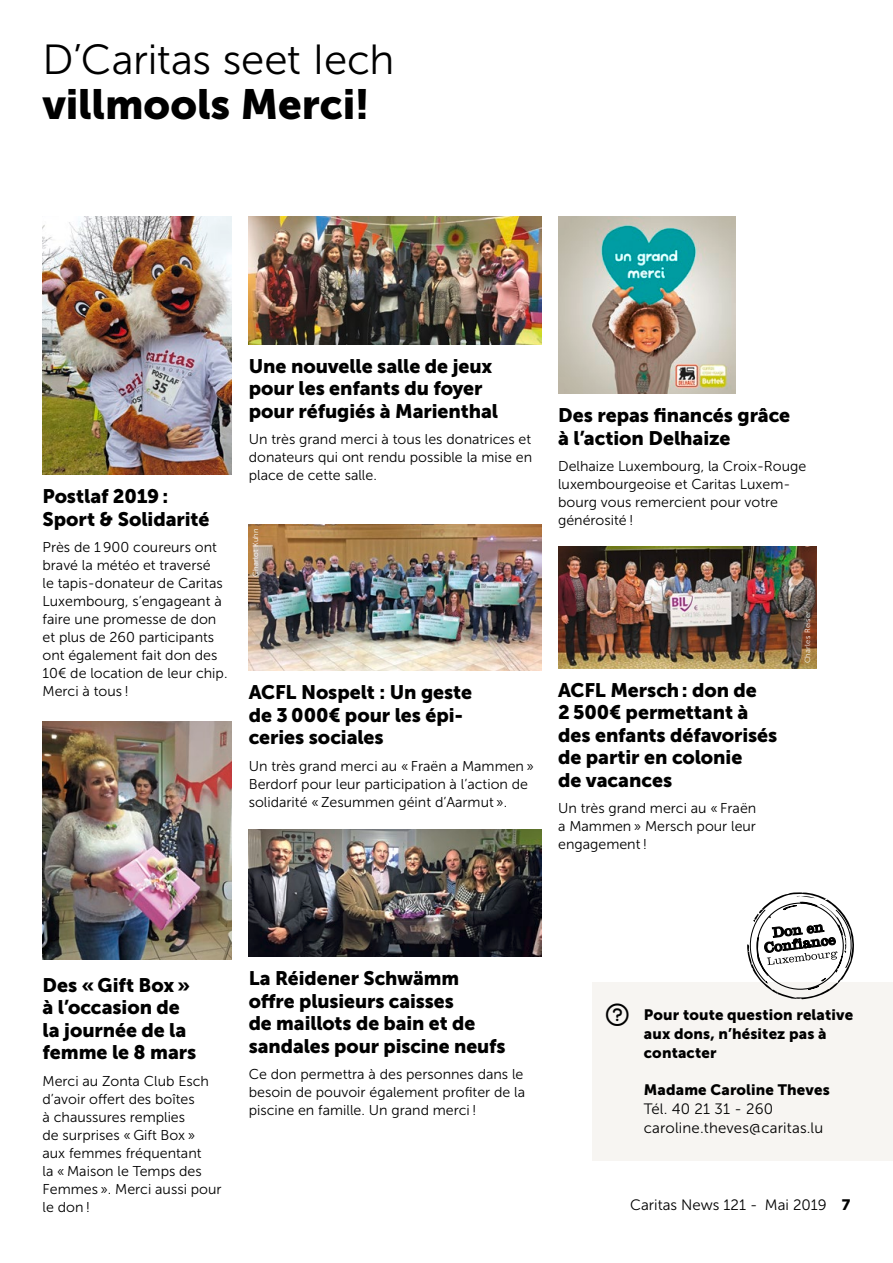
<style>
.page{position:relative;width:893px;height:1263px;background:#fff}
.page>*{position:absolute;margin:0;border:0;box-sizing:border-box;transform-origin:0 0}
.t1{font:42px "Museo Sans 300";letter-spacing:-.005em;color:#000}
.t2{font:42px "Museo Sans 900";color:#000}
.t3{font:19.5px/22.5px "Museo Sans 900";letter-spacing:-.005em;color:#000}
.t4{font:15px/18.8px "Museo Sans 900";letter-spacing:.01em;color:#000}
.t5{font:15px/18.8px "Museo Sans 300";letter-spacing:.01em;color:#000}
.t6{font:14.25px/18px "Museo Sans 300";color:#000}
.t7{font:7.5px "Museo Sans 300";letter-spacing:.04em;color:#fff}
.s1{font-family:"Museo Sans 900"}
</style>
<div class="page">
<img style="left:558px;top:217px;width:177px;height:177px">
<img style="left:249px;top:524px;width:292px;height:146px">
<img style="left:43px;top:721px;width:189px;height:239px">
<img style="left:43px;top:217px;width:189px;height:258px">
<img style="left:249px;top:829px;width:292px;height:128px">
<img style="left:558px;top:547px;width:258px;height:122px">
<img style="left:249px;top:217px;width:292px;height:127px">
<div style="left:592px;top:981px;width:301px;height:179px;background:#f7f5f2"></div>
<svg style="left:747px;top:892px;width:107px;height:107px"></svg>
<h1 class="t1" style="left:43px;top:37px;width:353px">D’Caritas seet Iech</h1>
<h1 class="t2" style="left:43px;top:80px;width:329px">villmools Merci!</h1>
<h2 class="t3" style="left:43px;top:485px;width:168px">Postlaf 2019 :<br>Sport &amp; Solidarité</h2>
<p class="t6" style="left:43px;top:538px;width:186px">Près de 1 900 coureurs ont bravé la météo et traversé<br>le tapis-donateur de Caritas<br>Luxembourg, s’engageant à faire une promesse de don et plus de 260 participants ont également fait don des<br>10€ de location de leur chip.<br>Merci à tous !</p>
<h2 class="t3" style="left:249px;top:355px;width:251px">Une nouvelle salle de jeux pour les enfants du foyer pour réfugiés à Marienthal</h2>
<p class="t6" style="left:249px;top:431px;width:285px;text-align:justify">Un très grand merci à tous les donatrices et donateurs qui ont rendu possible la mise en place de cette salle.</p>
<p class="t7" style="left:252px;top:577px;width:50px;rotate:-90deg">Charlot Kuhn</p>
<h2 class="t3" style="left:249px;top:681px;width:225px">ACFL Nospelt : Un geste de 3 000€ pour les épi&shy;ceries sociales</h2>
<p class="t6" style="left:249px;top:757px;width:287px">Un très grand merci au « Fraën a Mammen »<br>Berdorf pour leur participation à l’action de solidarité « Zesummen géint d’Aarmut ».</p>
<h2 class="t3" style="left:558px;top:404px;width:234px">Des repas financés grâce à l’action Delhaize</h2>
<p class="t6" style="left:558px;top:457px;width:250px">Delhaize Luxembourg, la Croix-Rouge luxembourgeoise et Caritas Luxem&shy;bourg vous remercient pour votre générosité !</p>
<h2 class="t3" style="left:558px;top:678px;width:221px">ACFL Mersch: don de<br>2 500€ permettant à des enfants défavorisés de partir en colonie<br>de vacances</h2>
<p class="t6" style="left:558px;top:799px;width:200px;text-align:justify">Un très grand merci au « Fraën a Mammen » Mersch pour leur engagement !</p>
<p class="t7" style="left:803px;top:663px;width:54px;rotate:-90deg">Charles Reiser</p>
<h2 class="t3" style="left:43px;top:974px;width:155px">Des « Gift Box » à l’occasion de la journée de la femme le 8 mars</h2>
<p class="t6" style="left:43px;top:1072px;width:180px">Merci au Zonta Club Esch d’avoir offert des boîtes<br>à chaussures remplies<br>de surprises « Gift Box »<br>aux femmes fréquentant<br>la « Maison le Temps des<br>Femmes ». Merci aussi pour le don !</p>
<h2 class="t3" style="left:249px;top:967px;width:258px">La Réidener Schwämm offre plusieurs caisses<br>de maillots de bain et de sandales pour piscine neufs</h2>
<p class="t6" style="left:249px;top:1066px;width:278px">Ce don permettra à des personnes dans le besoin de pouvoir également profiter de la piscine en famille. Un grand merci !</p>
<p class="t4" style="left:644px;top:1006px;width:211px">Pour toute question relative aux dons, n’hésitez pas à contacter</p>
<p class="t4" style="left:644px;top:1081px;width:187px">Madame Caroline Theves</p>
<p class="t5" style="left:644px;top:1100px;width:181px">Tél. 40 21 31 - 260 caroline.theves@caritas.lu</p>
<p class="t5" style="left:630px;top:1196px;width:222px">Caritas News 121 - Mai 2019 <span class="s1">7</span></p>
</div>
